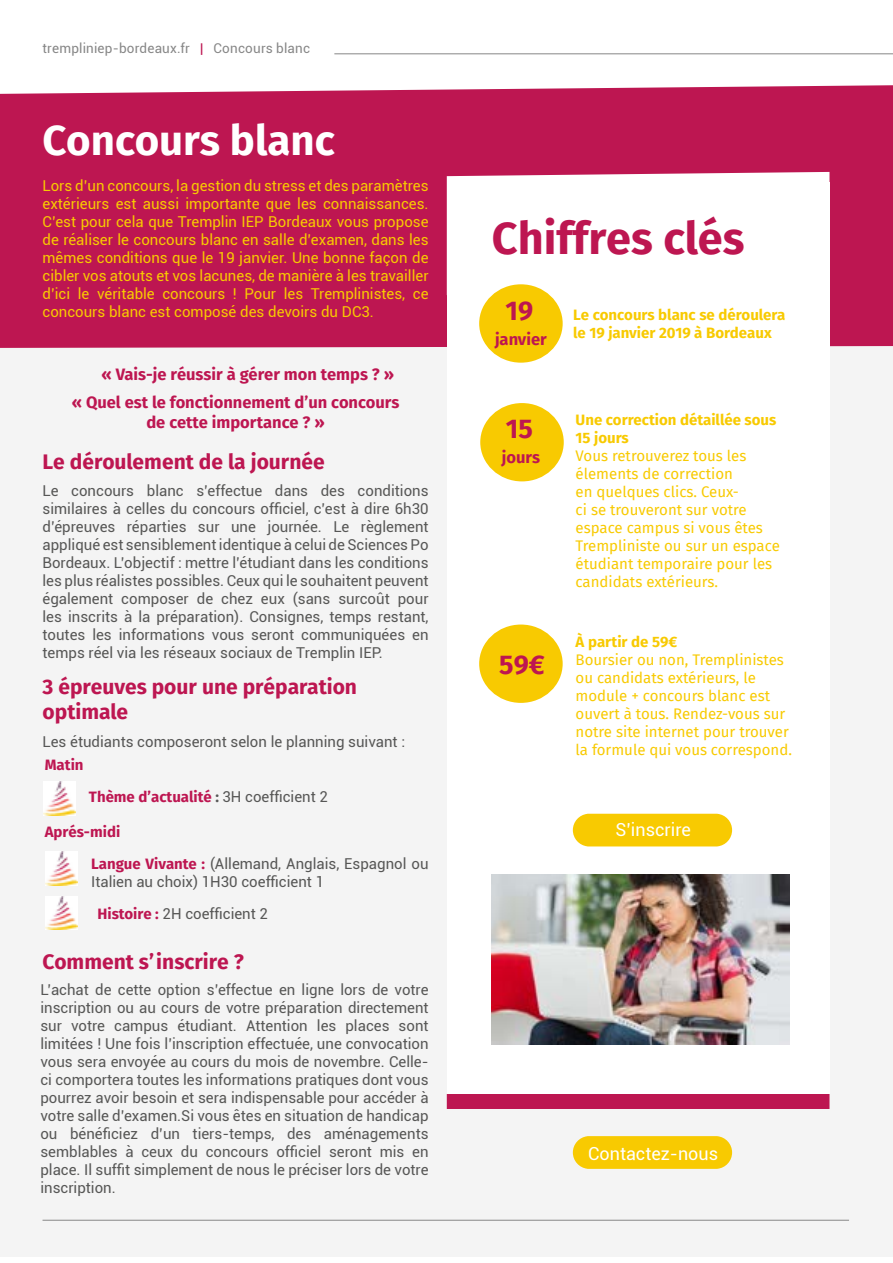
<style>
.page{position:relative;width:893px;height:1263px;background:#fff}
.page>*{position:absolute;margin:0;border:0;box-sizing:border-box;transform-origin:0 0}
.t1{font:700 45px "Fira Sans";color:#bd1651}
.t2{font:700 42px "Fira Sans";color:#fff}
.t3{font:700 27px "Fira Sans";color:#bd1651}
.t4{font:700 21px/25.2px "Fira Sans";color:#bd1651}
.t5{font:18px "Roboto";color:#fff}
.t6{font:700 16.5px/19.8px "Fira Sans";color:#bd1651;text-align:center}
.t7{font:15px/18px "Roboto";color:#575756;text-align:justify}
.t8{font:15px/18px "Roboto";color:#f8ca01;text-align:justify}
.t9{font:15px/18px "Fira Sans";color:#f8ca01}
.t10{font:700 15px/18px "Fira Sans";color:#f8ca01}
.t11{font:700 15px "Fira Sans";color:#bd1651}
.t12{font:13.5px "Roboto";letter-spacing:.015em;color:#878787}
.s1{color:#bd1651}
.s2{color:#575756}
.s3{font-family:"Roboto";font-weight:400;color:#575756}
.s4{font-family:"Fira Sans";font-weight:700;color:#bd1651}
</style>
<div class="page">
<div style="left:0;top:343px;width:893px;height:913px;background:#f2f2f2"></div>
<div style="left:0;top:85px;width:893px;height:263px;background:#bd1651"></div>
<svg style="left:447px;top:172px;width:382px;height:11px"></svg>
<div style="left:447px;top:1094px;width:382px;height:15px;background:#bd1651"></div>
<hr style="left:43px;top:1220px;width:806px;height:1px;background:#878787">
<div style="left:447px;top:183px;width:382px;height:911px;background:#fff"></div>
<hr style="left:334px;top:53px;width:559px;height:1px;background:#878787">
<img style="left:492px;top:874px;width:297px;height:171px">
<svg style="left:573px;top:1136px;width:159px;height:33px;background:#f7cc0d"></svg>
<div style="left:479px;top:284px;width:84px;height:79px;background:#f8ca01;border-radius:50%"></div>
<img style="left:44px;top:782px;width:32px;height:33px">
<img style="left:46px;top:852px;width:32px;height:33px">
<img style="left:46px;top:896px;width:32px;height:34px">
<div style="left:573px;top:814px;width:159px;height:32px;background:#f8ca01"></div>
<div style="left:480px;top:403px;width:84px;height:78px;background:#f8ca01;border-radius:50%"></div>
<div style="left:479px;top:624px;width:84px;height:79px;background:#f8ca01;border-radius:50%"></div>
<p class="t12" style="left:43px;top:39px;width:269px">trempliniep-bordeaux.fr <span class="s1">|</span> Concours blanc</p>
<h2 class="t2" style="left:43px;top:105px;width:294px">Concours blanc</h2>
<p class="t8" style="left:43px;top:177px;width:388px">Lors d’un concours, la gestion du stress et des paramètres extérieurs est aussi importante que les connaissances.<br>C’est pour cela que Tremplin IEP Bordeaux vous propose de réaliser le concours blanc en salle d’examen, dans les mêmes conditions que le 19 janvier. Une bonne façon de cibler vos atouts et vos lacunes, de manière à les travailler d’ici le véritable concours ! Pour les Tremplinistes, ce concours blanc est composé des devoirs du DC3.</p>
<p class="t6" style="left:102px;top:363px;width:294px">« Vais-je réussir à gérer mon temps ? »</p>
<p class="t6" style="left:72px;top:391px;width:329px">« Quel est le fonctionnement d’un concours de cette importance ? »</p>
<h3 class="t4" style="left:43px;top:448px;width:284px">Le déroulement de la journée</h3>
<p class="t7" style="left:43px;top:481px;width:388px">Le concours blanc s’effectue dans des conditions similaires à celles du concours officiel, c’est à dire 6h30 d’épreuves réparties sur une journée. Le règlement appliqué est sensiblement identique à celui de Sciences Po Bordeaux. L’objectif : mettre l’étudiant dans les conditions les plus réalistes possibles. Ceux qui le souhaitent peuvent également composer de chez eux (sans surcoût pour les inscrits à la préparation). Consignes, temps restant, toutes les informations vous seront communiquées en temps réel via les réseaux sociaux de Tremplin IEP.</p>
<h3 class="t4" style="left:43px;top:672px;width:316px">3 épreuves pour une préparation optimale</h3>
<p class="t7" style="left:43px;top:732px;width:364px">Les étudiants composeront selon le planning suivant :</p>
<p class="t11" style="left:89px;top:784px;width:241px">Thème d’actualité <span class="s2">:</span> <span class="s3">3H coefficient 2</span></p>
<p class="t11" style="left:45px;top:752px;width:40px">Matin</p>
<p class="t11" style="left:45px;top:819px;width:77px">Aprés-midi</p>
<p class="t7" style="left:91px;top:854px;width:339px"><span class="s4">Langue Vivante :</span> (Allemand, Anglais, Espagnol ou<br>Italien au choix) 1H30 coefficient 1</p>
<p class="t7" style="left:97px;top:904px;width:172px"><span class="s4">Histoire :</span> 2H coefficient 2</p>
<h3 class="t4" style="left:43px;top:948px;width:203px">Comment s’inscrire ?</h3>
<p class="t7" style="left:40px;top:980px;width:390px">L’achat de cette option s’effectue en ligne lors de votre inscription ou au cours de votre préparation directement sur votre campus étudiant. Attention les places sont limitées ! Une fois l’inscription effectuée, une convocation vous sera envoyée au cours du mois de novembre. Celle&shy;ci comportera toutes les informations pratiques dont vous pourrez avoir besoin et sera indispensable pour accéder à votre salle d’examen.Si vous êtes en situation de handicap ou bénéficiez d’un tiers-temps, des aménagements semblables à ceux du concours officiel seront mis en place. Il suffit simplement de nous le préciser lors de votre inscription.</p>
<h1 class="t1" style="left:492px;top:201px;width:254px">Chiffres clés</h1>
<h3 class="t3" style="left:506px;top:288px;width:29px">19</h3>
<p class="t6" style="left:495px;top:328px;width:53px">janvier</p>
<h3 class="t3" style="left:506px;top:406px;width:28px">15</h3>
<p class="t6" style="left:502px;top:446px;width:40px">jours</p>
<h3 class="t3" style="left:499px;top:642px;width:47px">59€</h3>
<p class="t10" style="left:573px;top:304px;width:214px">Le concours blanc se déroulera le 19 janvier 2019 à Bordeaux</p>
<p class="t10" style="left:576px;top:410px;width:202px">Une correction détaillée sous<br>15 jours</p>
<p class="t9" style="left:576px;top:447px;width:206px">Vous retrouverez tous les élements de correction<br>en quelques clics. Ceux-<br>ci se trouveront sur votre espace campus si vous êtes<br>Trempliniste ou sur un espace étudiant temporaire pour les candidats extérieurs.</p>
<p class="t10" style="left:576px;top:632px;width:103px">À partir de 59€</p>
<p class="t9" style="left:576px;top:651px;width:218px">Boursier ou non, Tremplinistes ou candidats extérieurs, le module + concours blanc est ouvert à tous. Rendez-vous sur notre site internet pour trouver la formule qui vous correspond.</p>
<p class="t5" style="left:615px;top:817px;width:77px">S’inscrire</p>
<p class="t5" style="left:588px;top:1141px;width:131px">Contactez-nous</p>
</div>
